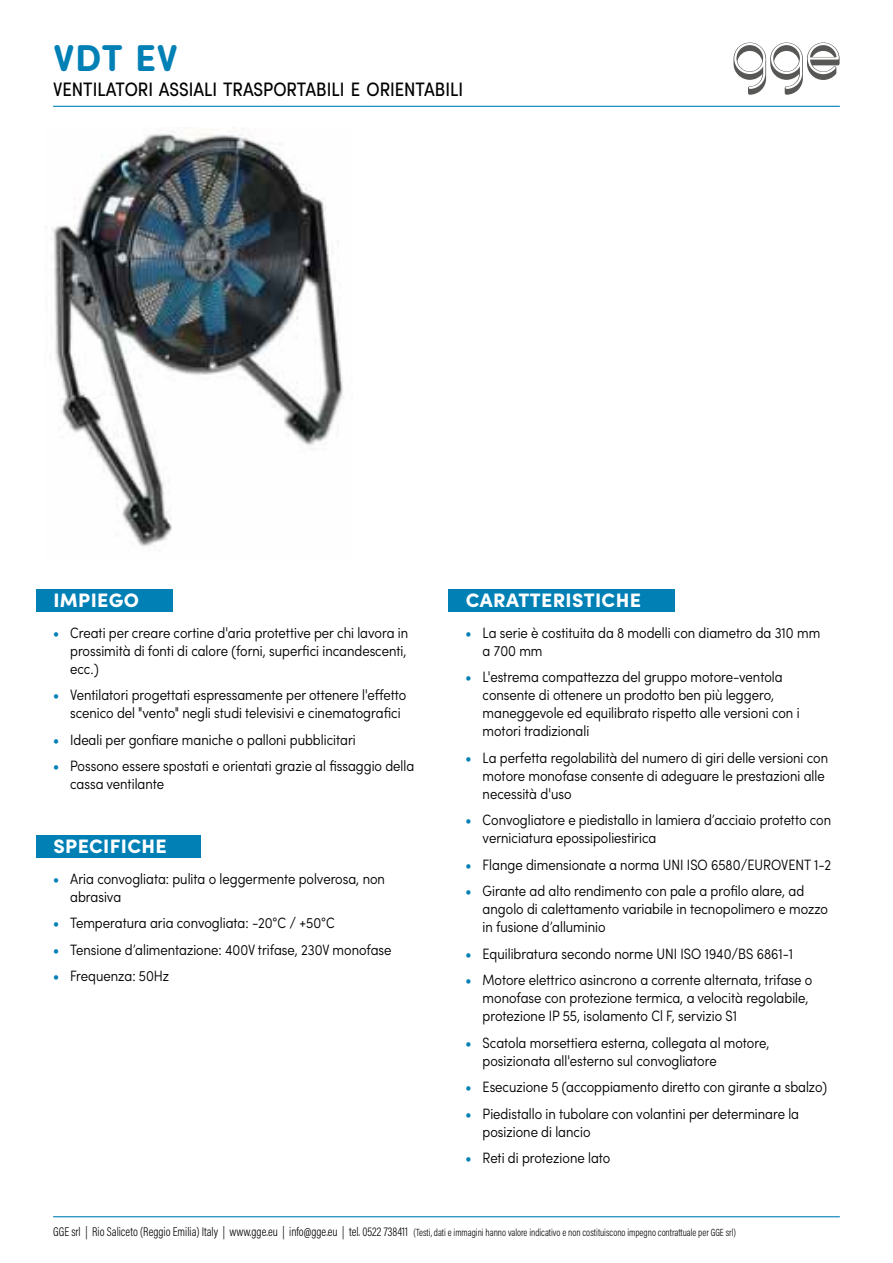
<style>
.page{position:relative;width:893px;height:1263px;background:#fff}
.page>*{position:absolute;margin:0;border:0;box-sizing:border-box;transform-origin:0 0}
.t1{font:700 37.5px "Sofia Pro Soft";color:#0080b5}
.t2{font:condensed 19.5px "Sofia Pro";letter-spacing:.03em;color:#000}
.t3{font:900 19.5px "Sofia Pro";letter-spacing:.02em;color:#fff}
.t4{font:300 condensed 15px/18px "Sofia Pro";color:#000}
.t5{font:300 10.5px "Acumin Pro Cond";color:#000;scale:.93 1}
.s1{font-weight:700;color:#0080b5}
.s2{font-size:12.75px}
</style>
<div class="page">
<hr style="left:53px;top:106px;width:787px;height:1px;background:#0080b5">
<hr style="left:53px;top:1216px;width:787px;height:1px;background:#0080b5">
<div style="left:449px;top:589px;width:226px;height:23px;background:#0080b5"></div>
<div style="left:36px;top:589px;width:137px;height:23px;background:#0080b5"></div>
<div style="left:36px;top:835px;width:165px;height:22px;background:#0080b5"></div>
<img style="left:52px;top:128px;width:291px;height:419px">
<svg style="left:733px;top:43px;width:107px;height:52px"></svg>
<h1 class="t1" style="left:54px;top:30px;width:126px">VDT EV</h1>
<h2 class="t2" style="left:53px;top:77px;width:115px">VENTILATORI ASSIALI</h2>
<h2 class="t2" style="left:223px;top:77px;width:229px">TRASPORTABILI E ORIENTABILI</h2>
<h2 class="t3" style="left:53px;top:585px;width:87px">IMPIEGO</h2>
<p class="t4" style="left:70px;top:623px;width:340px;text-align:justify;text-indent:-17px"><span class="s1">•</span> Creati per creare cortine d'aria protettive per chi lavora in prossimità di fonti di calore (forni, superfici incandescenti, ecc.)</p>
<p class="t4" style="left:70px;top:686px;width:338px;text-indent:-17px"><span class="s1">•</span> Ventilatori progettati espressamente per ottenere l'effetto scenico del "vento" negli studi televisivi e cinematografici</p>
<p class="t4" style="left:53px;top:730px;width:304px"><span class="s1">•</span> Ideali per gonfiare maniche o palloni pubblicitari</p>
<p class="t4" style="left:70px;top:757px;width:346px;text-indent:-17px"><span class="s1">•</span> Possono essere spostati e orientati grazie al fissaggio della cassa ventilante</p>
<h2 class="t3" style="left:53px;top:831px;width:115px">SPECIFICHE</h2>
<p class="t4" style="left:70px;top:869px;width:316px;text-indent:-17px"><span class="s1">•</span> Aria convogliata: pulita o leggermente polverosa, non abrasiva</p>
<p class="t4" style="left:53px;top:914px;width:283px"><span class="s1">•</span> Temperatura aria convogliata: -20°C / +50°C</p>
<p class="t4" style="left:53px;top:940px;width:340px"><span class="s1">•</span> Tensione d’alimentazione: 400V trifase, 230V monofase</p>
<p class="t4" style="left:53px;top:967px;width:118px"><span class="s1">•</span> Frequenza: 50Hz</p>
<h2 class="t3" style="left:466px;top:585px;width:177px">CARATTERISTICHE</h2>
<p class="t4" style="left:483px;top:623px;width:339px;text-indent:-17px"><span class="s1">•</span> La serie è costituita da 8 modelli con diametro da 310 mm a 700 mm</p>
<p class="t4" style="left:483px;top:668px;width:318px;text-indent:-17px"><span class="s1">•</span> L'estrema compattezza del gruppo motore-ventola consente di ottenere un prodotto ben più leggero, maneggevole ed equilibrato rispetto alle versioni con i motori tradizionali</p>
<p class="t4" style="left:483px;top:748px;width:347px;text-indent:-17px"><span class="s1">•</span> La perfetta regolabilità del numero di giri delle versioni con motore monofase consente di adeguare le prestazioni alle necessità d'uso</p>
<p class="t4" style="left:483px;top:811px;width:350px;text-indent:-17px"><span class="s1">•</span> Convogliatore e piedistallo in lamiera d’acciaio protetto con verniciatura epossipoliestirica</p>
<p class="t4" style="left:466px;top:855px;width:367px"><span class="s1">•</span> Flange dimensionate a norma UNI ISO 6580/EUROVENT 1-2</p>
<p class="t4" style="left:483px;top:882px;width:347px;text-indent:-17px"><span class="s1">•</span> Girante ad alto rendimento con pale a profilo alare, ad angolo di calettamento variabile in tecnopolimero e mozzo in fusione d’alluminio</p>
<p class="t4" style="left:466px;top:944px;width:329px"><span class="s1">•</span> Equilibratura secondo norme UNI ISO 1940/BS 6861-1</p>
<p class="t4" style="left:483px;top:971px;width:331px;text-indent:-17px"><span class="s1">•</span> Motore elettrico asincrono a corrente alternata, trifase o monofase con protezione termica, a velocità regolabile, protezione IP 55, isolamento Cl F, servizio S1</p>
<p class="t4" style="left:483px;top:1033px;width:288px;text-indent:-17px"><span class="s1">•</span> Scatola morsettiera esterna, collegata al motore, posizionata all'esterno sul convogliatore</p>
<p class="t4" style="left:466px;top:1078px;width:363px"><span class="s1">•</span> Esecuzione 5 (accoppiamento diretto con girante a sbalzo)</p>
<p class="t4" style="left:483px;top:1104px;width:318px;text-indent:-17px"><span class="s1">•</span> Piedistallo in tubolare con volantini per determinare la posizione di lancio</p>
<p class="t4" style="left:466px;top:1149px;width:146px"><span class="s1">•</span> Reti di protezione lato</p>
<p class="t5" style="left:53px;top:1225px;width:736px"><span class="s2">GGE srl | Rio Saliceto (Reggio Emilia) Italy | www.gge.eu | info@gge.eu | tel. 0522 738411</span> (Testi, dati e immagini hanno valore indicativo e non costituiscono impegno contrattuale per GGE srl)</p>
</div>
